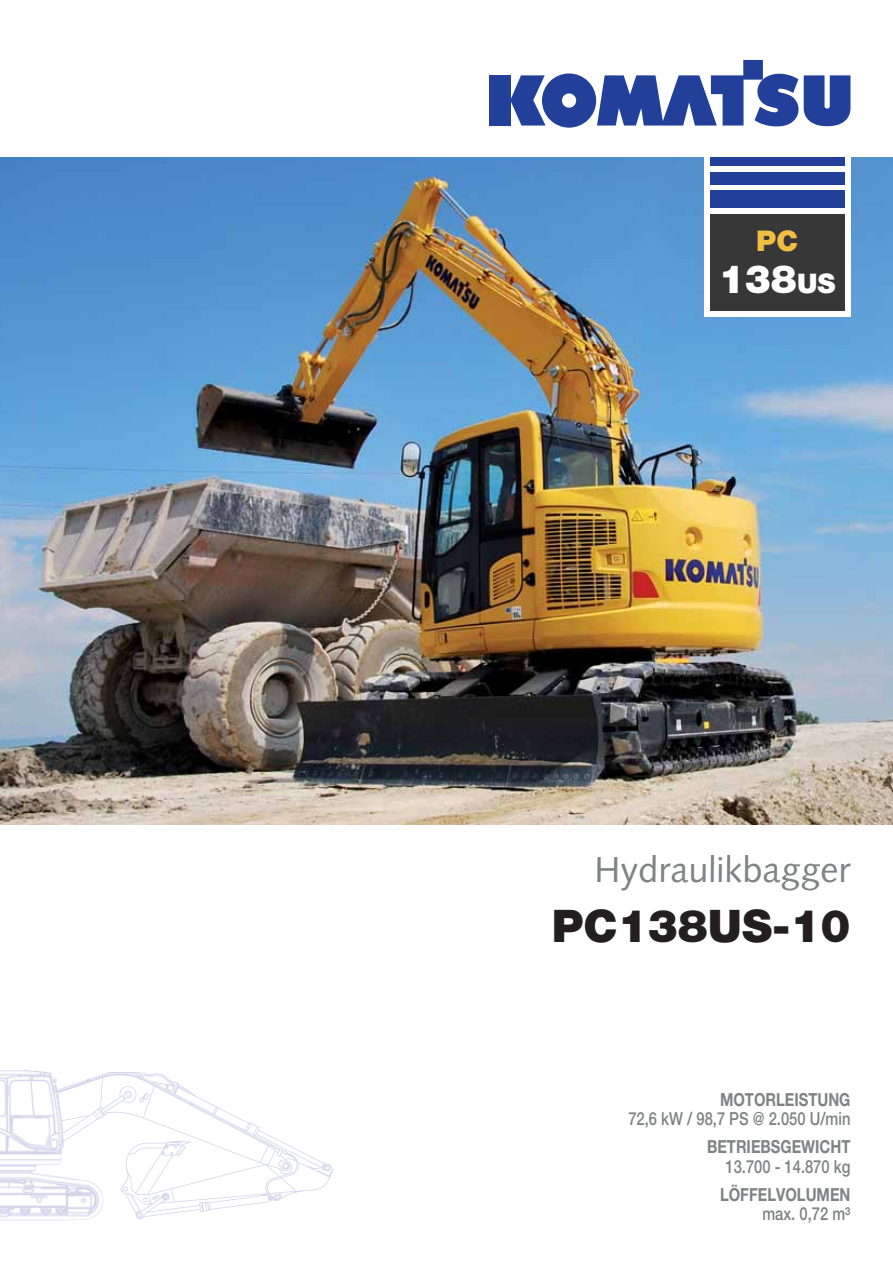
<style>
.page{position:relative;width:893px;height:1263px;background:#fff}
.page>*{position:absolute;margin:0;border:0;box-sizing:border-box;transform-origin:0 0}
.t1{font:900 45px "Helvetica Neue LT Pro";color:#231f20}
.t2{font:900 39px "Helvetica Neue LT Pro";color:#fff}
.t3{font:36px "Syntax LTCE";color:#808285}
.t4{font:900 28.5px "Helvetica Neue LT Pro";color:#f1be41}
.t5{font:500 18px "Helvetica Neue LT Pro";color:#808285;scale:.82 1}
.t6{font:700 18px "Helvetica Neue LT Pro";color:#808285;scale:.82 1}
.s1{font-size:27px}
</style>
<div class="page">
<div style="left:489px;top:75px;width:21px;height:51px;background:#223f9a"></div>
<svg style="left:510px;top:60px;width:340px;height:68px"></svg>
<img style="left:0;top:157px;width:893px;height:668px">
<div style="left:704px;top:153px;width:146px;height:163px;background:#fff"></div>
<div style="left:710px;top:214px;width:134px;height:96px;background:#383738"></div>
<div style="left:710px;top:191px;width:134px;height:17px;background:#223f9a"></div>
<div style="left:710px;top:172px;width:134px;height:13px;background:#223f9a"></div>
<div style="left:710px;top:157px;width:134px;height:9px;background:#223f9a"></div>
<img style="left:136px;top:1216px;width:15px;height:3px">
<svg style="left:0;top:1070px;width:333px;height:146px"></svg>
<img style="left:75px;top:1179px;width:52px;height:41px">
<h3 class="t4" style="left:756px;top:231px;width:43px">PC</h3>
<h2 class="t2" style="left:719px;top:266px;width:118px">138<span class="s1">US</span></h2>
<h3 class="t3" style="left:594px;top:852px;width:258px">Hydraulikbagger</h3>
<h1 class="t1" style="left:552px;top:910px;width:300px">PC138US-10</h1>
<p class="t6" style="left:720px;top:1093px;width:160px">MOTORLEISTUNG</p>
<p class="t5" style="left:628px;top:1113px;width:272px">72,6 kW / 98,7 PS @ 2.050 U/min</p>
<p class="t6" style="left:707px;top:1141px;width:176px">BETRIEBSGEWICHT</p>
<p class="t5" style="left:725px;top:1160px;width:154px">13.700 - 14.870 kg</p>
<p class="t6" style="left:720px;top:1188px;width:161px">LÖFFELVOLUMEN</p>
<p class="t5" style="left:762px;top:1208px;width:109px">max. 0,72 m³</p>
</div>
